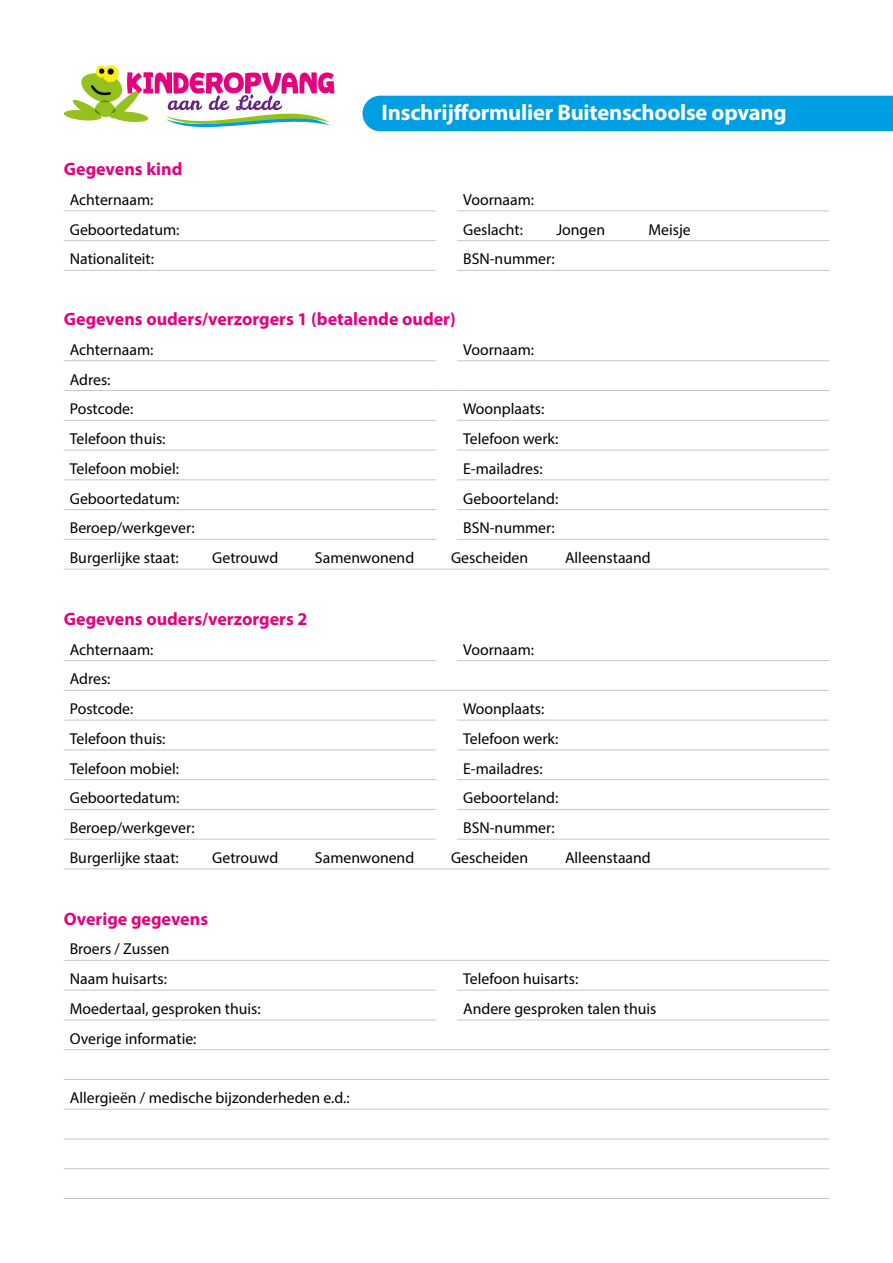
<style>
.page{position:relative;width:893px;height:1263px;background:#fff}
.page>*{position:absolute;margin:0;border:0;box-sizing:border-box;transform-origin:0 0}
.t1{font:700 22.5px "Myriad Pro";letter-spacing:-.01em;color:#fff}
.t2{font:700 18px "Myriad Pro";color:#e6007d}
.t3{font:15.75px/29.7px "Myriad Pro";color:#000}
</style>
<div class="page">
<div style="left:362px;top:96px;width:531px;height:35px;background:#009fe3"></div>
<svg style="left:64px;top:65px;width:270px;height:63px"></svg>
<hr style="left:457px;top:210px;width:372px;height:1px;background:#c6c6c6">
<hr style="left:457px;top:240px;width:372px;height:1px;background:#c6c6c6">
<hr style="left:457px;top:270px;width:372px;height:1px;background:#c6c6c6">
<hr style="left:64px;top:210px;width:372px;height:1px;background:#c6c6c6">
<hr style="left:64px;top:240px;width:372px;height:1px;background:#c6c6c6">
<hr style="left:64px;top:270px;width:372px;height:1px;background:#c6c6c6">
<hr style="left:64px;top:360px;width:372px;height:1px;background:#c6c6c6">
<hr style="left:64px;top:390px;width:372px;height:1px;background:#c6c6c6">
<hr style="left:64px;top:420px;width:372px;height:1px;background:#c6c6c6">
<hr style="left:64px;top:450px;width:372px;height:1px;background:#c6c6c6">
<hr style="left:64px;top:479px;width:372px;height:1px;background:#c6c6c6">
<hr style="left:64px;top:509px;width:372px;height:1px;background:#c6c6c6">
<hr style="left:64px;top:539px;width:372px;height:1px;background:#c6c6c6">
<hr style="left:457px;top:360px;width:372px;height:1px;background:#c6c6c6">
<hr style="left:457px;top:390px;width:372px;height:1px;background:#c6c6c6">
<hr style="left:457px;top:420px;width:372px;height:1px;background:#c6c6c6">
<hr style="left:457px;top:450px;width:372px;height:1px;background:#c6c6c6">
<hr style="left:457px;top:479px;width:372px;height:1px;background:#c6c6c6">
<hr style="left:457px;top:509px;width:372px;height:1px;background:#c6c6c6">
<hr style="left:457px;top:539px;width:372px;height:1px;background:#c6c6c6">
<svg style="left:436px;top:390px;width:21px;height:1px"></svg>
<hr style="left:64px;top:569px;width:372px;height:1px;background:#c6c6c6">
<svg style="left:436px;top:569px;width:21px;height:1px"></svg>
<hr style="left:457px;top:569px;width:372px;height:1px;background:#c6c6c6">
<hr style="left:64px;top:660px;width:372px;height:1px;background:#c6c6c6">
<hr style="left:64px;top:690px;width:372px;height:1px;background:#c6c6c6">
<hr style="left:64px;top:720px;width:372px;height:1px;background:#c6c6c6">
<hr style="left:64px;top:749px;width:372px;height:1px;background:#c6c6c6">
<hr style="left:64px;top:779px;width:372px;height:1px;background:#c6c6c6">
<hr style="left:64px;top:809px;width:372px;height:1px;background:#c6c6c6">
<hr style="left:64px;top:839px;width:372px;height:1px;background:#c6c6c6">
<hr style="left:64px;top:868px;width:372px;height:1px;background:#c6c6c6">
<svg style="left:436px;top:868px;width:21px;height:1px"></svg>
<hr style="left:457px;top:868px;width:372px;height:1px;background:#c6c6c6">
<hr style="left:457px;top:660px;width:372px;height:1px;background:#c6c6c6">
<hr style="left:457px;top:690px;width:372px;height:1px;background:#c6c6c6">
<hr style="left:457px;top:720px;width:372px;height:1px;background:#c6c6c6">
<hr style="left:457px;top:749px;width:372px;height:1px;background:#c6c6c6">
<hr style="left:457px;top:779px;width:372px;height:1px;background:#c6c6c6">
<hr style="left:457px;top:809px;width:372px;height:1px;background:#c6c6c6">
<hr style="left:457px;top:839px;width:372px;height:1px;background:#c6c6c6">
<svg style="left:436px;top:690px;width:21px;height:1px"></svg>
<hr style="left:457px;top:960px;width:372px;height:1px;background:#c6c6c6">
<hr style="left:457px;top:990px;width:372px;height:1px;background:#c6c6c6">
<hr style="left:457px;top:1019px;width:372px;height:1px;background:#c6c6c6">
<hr style="left:457px;top:1049px;width:372px;height:1px;background:#c6c6c6">
<hr style="left:457px;top:1079px;width:372px;height:1px;background:#c6c6c6">
<hr style="left:457px;top:1109px;width:372px;height:1px;background:#c6c6c6">
<hr style="left:457px;top:1138px;width:372px;height:1px;background:#c6c6c6">
<hr style="left:457px;top:1168px;width:372px;height:1px;background:#c6c6c6">
<hr style="left:457px;top:1198px;width:372px;height:1px;background:#c6c6c6">
<hr style="left:64px;top:960px;width:372px;height:1px;background:#c6c6c6">
<hr style="left:64px;top:990px;width:372px;height:1px;background:#c6c6c6">
<hr style="left:64px;top:1019px;width:372px;height:1px;background:#c6c6c6">
<hr style="left:64px;top:1049px;width:372px;height:1px;background:#c6c6c6">
<hr style="left:64px;top:1079px;width:372px;height:1px;background:#c6c6c6">
<hr style="left:64px;top:1109px;width:372px;height:1px;background:#c6c6c6">
<hr style="left:64px;top:1138px;width:372px;height:1px;background:#c6c6c6">
<hr style="left:64px;top:1168px;width:372px;height:1px;background:#c6c6c6">
<hr style="left:64px;top:1198px;width:372px;height:1px;background:#c6c6c6">
<svg style="left:436px;top:960px;width:21px;height:1px"></svg>
<svg style="left:436px;top:1049px;width:21px;height:1px"></svg>
<svg style="left:436px;top:1079px;width:21px;height:1px"></svg>
<svg style="left:436px;top:1109px;width:21px;height:1px"></svg>
<svg style="left:436px;top:1138px;width:21px;height:1px"></svg>
<svg style="left:436px;top:1168px;width:21px;height:1px"></svg>
<svg style="left:436px;top:1198px;width:21px;height:1px"></svg>
<h1 class="t1" style="left:382px;top:98px;width:407px">Inschrijfformulier Buitenschoolse opvang</h1>
<p class="t2" style="left:64px;top:157px;width:120px">Gegevens kind</p>
<p class="t3" style="left:70px;top:184px;width:85px">Achternaam:</p>
<p class="t3" style="left:463px;top:184px;width:73px">Voornaam:</p>
<p class="t3" style="left:70px;top:214px;width:111px">Geboortedatum:</p>
<p class="t3" style="left:463px;top:214px;width:61px">Geslacht:</p>
<p class="t3" style="left:556px;top:214px;width:50px">Jongen</p>
<p class="t3" style="left:648px;top:214px;width:44px">Meisje</p>
<p class="t3" style="left:70px;top:244px;width:86px">Nationaliteit:</p>
<p class="t3" style="left:463px;top:244px;width:93px">BSN-nummer:</p>
<p class="t2" style="left:64px;top:307px;width:393px">Gegevens ouders/verzorgers 1 (betalende ouder)</p>
<p class="t3" style="left:70px;top:334px;width:85px">Achternaam:</p>
<p class="t3" style="left:463px;top:334px;width:73px">Voornaam:</p>
<p class="t3" style="left:70px;top:364px;width:65px">Adres:<br>Postcode:</p>
<p class="t3" style="left:463px;top:394px;width:83px">Woonplaats:</p>
<p class="t3" style="left:70px;top:424px;width:97px">Telefoon thuis:</p>
<p class="t3" style="left:463px;top:424px;width:97px">Telefoon werk:</p>
<p class="t3" style="left:70px;top:453px;width:111px">Telefoon mobiel:</p>
<p class="t3" style="left:463px;top:453px;width:81px">E-mailadres:</p>
<p class="t3" style="left:70px;top:483px;width:111px">Geboortedatum:</p>
<p class="t3" style="left:463px;top:483px;width:97px">Geboorteland:</p>
<p class="t3" style="left:70px;top:513px;width:126px">Beroep/werkgever:</p>
<p class="t3" style="left:463px;top:513px;width:93px">BSN-nummer:</p>
<p class="t3" style="left:70px;top:543px;width:111px">Burgerlijke staat:</p>
<p class="t3" style="left:212px;top:543px;width:67px">Getrouwd</p>
<p class="t3" style="left:315px;top:543px;width:101px">Samenwonend</p>
<p class="t3" style="left:451px;top:543px;width:79px">Gescheiden</p>
<p class="t3" style="left:565px;top:543px;width:87px">Alleenstaand</p>
<p class="t2" style="left:64px;top:607px;width:245px">Gegevens ouders/verzorgers 2</p>
<p class="t3" style="left:70px;top:634px;width:85px">Achternaam:</p>
<p class="t3" style="left:463px;top:634px;width:73px">Voornaam:</p>
<p class="t3" style="left:70px;top:664px;width:65px">Adres:<br>Postcode:</p>
<p class="t3" style="left:463px;top:694px;width:83px">Woonplaats:</p>
<p class="t3" style="left:70px;top:723px;width:97px">Telefoon thuis:</p>
<p class="t3" style="left:463px;top:723px;width:97px">Telefoon werk:</p>
<p class="t3" style="left:70px;top:753px;width:111px">Telefoon mobiel:</p>
<p class="t3" style="left:463px;top:753px;width:81px">E-mailadres:</p>
<p class="t3" style="left:70px;top:783px;width:111px">Geboortedatum:</p>
<p class="t3" style="left:463px;top:783px;width:97px">Geboorteland:</p>
<p class="t3" style="left:70px;top:813px;width:126px">Beroep/werkgever:</p>
<p class="t3" style="left:463px;top:813px;width:93px">BSN-nummer:</p>
<p class="t3" style="left:70px;top:842px;width:111px">Burgerlijke staat:</p>
<p class="t3" style="left:212px;top:842px;width:67px">Getrouwd</p>
<p class="t3" style="left:315px;top:842px;width:101px">Samenwonend</p>
<p class="t3" style="left:451px;top:842px;width:79px">Gescheiden</p>
<p class="t3" style="left:565px;top:842px;width:87px">Alleenstaand</p>
<p class="t2" style="left:64px;top:907px;width:146px">Overige gegevens</p>
<p class="t3" style="left:70px;top:934px;width:101px">Broers / Zussen<br>Naam huisarts:</p>
<p class="t3" style="left:463px;top:964px;width:117px">Telefoon huisarts:</p>
<p class="t3" style="left:70px;top:993px;width:192px">Moedertaal, gesproken thuis:</p>
<p class="t3" style="left:463px;top:993px;width:195px">Andere gesproken talen thuis</p>
<p class="t3" style="left:70px;top:1023px;width:128px">Overige informatie:</p>
<p class="t3" style="left:70px;top:1083px;width:281px">Allergieën / medische bijzonderheden e.d.:</p>
</div>
